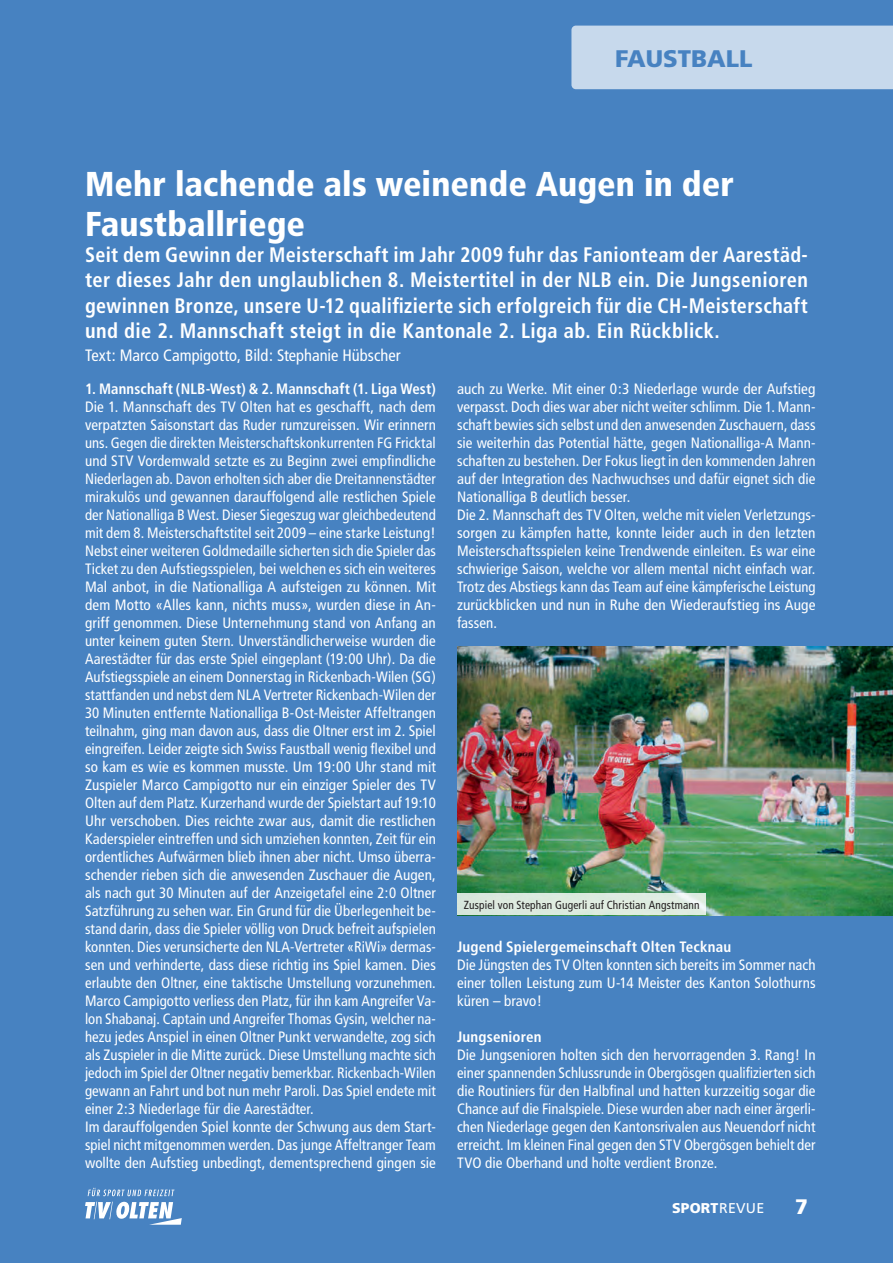
<style>
.page{position:relative;width:893px;height:1263px;background:#4782c1}
.page>*{position:absolute;margin:0;border:0;box-sizing:border-box;transform-origin:0 0}
.t1{font:900 condensed 34.5px/40.5px "Frutiger";letter-spacing:.005em;color:#fff}
.t2{font:900 24px "Frutiger";color:#4782c1}
.t3{font:700 condensed 21px/25.5px "Frutiger";letter-spacing:.02em;color:#fff;text-align:justify;scale:.95 1}
.t4{font:900 21px "Frutiger";color:#fff}
.t5{font:condensed 16.5px "Frutiger";color:#fff}
.t6{font:condensed 15px/18px "Frutiger";letter-spacing:.005em;color:#fff}
.t7{font:700 condensed 15px "Frutiger";letter-spacing:.01em;color:#fff}
.t8{font:900 14.1px "Frutiger";letter-spacing:.01em;color:#fff}
.t9{font:condensed 11.7px "Frutiger";letter-spacing:.01em;color:#231f20}
.s1{font-weight:400}
</style>
<div class="page">
<div style="left:571px;top:26px;width:322px;height:63px;background:#c7d9ec"></div>
<svg style="left:88px;top:1188px;width:86px;height:8px"></svg>
<svg style="left:85px;top:1202px;width:97px;height:23px"></svg>
<img style="left:457px;top:646px;width:436px;height:269px">
<div style="left:458px;top:894px;width:248px;height:21px;background:#ddecdf"></div>
<h2 class="t2" style="left:615px;top:44px;width:139px">FAUSTBALL</h2>
<h1 class="t1" style="left:85px;top:164px;width:650px">Mehr lachende als weinende Augen in der<br>Faustballriege</h1>
<p class="t3" style="left:85px;top:242px;width:762px">Seit dem Gewinn der Meisterschaft im Jahr 2009 fuhr das Fanionteam der Aarestäd&shy;ter dieses Jahr den unglaublichen 8. Meistertitel in der NLB ein. Die Jungsenioren gewinnen Bronze, unsere U-12 qualifizierte sich erfolgreich für die CH-Meisterschaft und die 2. Mannschaft steigt in die Kantonale 2. Liga ab. Ein Rückblick.</p>
<p class="t5" style="left:85px;top:346px;width:317px">Text: Marco Campigotto, Bild: Stephanie Hübscher</p>
<p class="t7" style="left:85px;top:380px;width:352px">1. Mannschaft (NLB-West) &amp; 2. Mannschaft (1. Liga West)</p>
<p class="t6" style="left:85px;top:398px;width:352px">Die 1. Mannschaft des TV Olten hat es geschafft, nach dem verpatzten Saisonstart das Ruder rumzureissen. Wir erinnern uns. Gegen die direkten Meisterschaftskonkurrenten FG Fricktal und STV Vordemwald setzte es zu Beginn zwei empfindliche Niederlagen ab. Davon erholten sich aber die Dreitannenstädter mirakulös und gewannen darauffolgend alle restlichen Spiele der Nationalliga B West. Dieser Siegeszug war gleichbedeutend mit dem 8. Meisterschaftstitel seit 2009 – eine starke Leistung!<br>Nebst einer weiteren Goldmedaille sicherten sich die Spieler das Ticket zu den Aufstiegsspielen, bei welchen es sich ein weiteres Mal anbot, in die Nationalliga A aufsteigen zu können. Mit dem Motto «Alles kann, nichts muss», wurden diese in An&shy;griff genommen. Diese Unternehmung stand von Anfang an unter keinem guten Stern. Unverständlicherweise wurden die Aarestädter für das erste Spiel eingeplant (19:00 Uhr). Da die Aufstiegsspiele an einem Donnerstag in Rickenbach-Wilen (SG) stattfanden und nebst dem NLA Vertreter Rickenbach-Wilen der 30 Minuten entfernte Nationalliga B-Ost-Meister Affeltrangen teilnahm, ging man davon aus, dass die Oltner erst im 2. Spiel eingreifen. Leider zeigte sich Swiss Faustball wenig flexibel und so kam es wie es kommen musste. Um 19:00 Uhr stand mit Zuspieler Marco Campigotto nur ein einziger Spieler des TV Olten auf dem Platz. Kurzerhand wurde der Spielstart auf 19:10<br>Uhr verschoben. Dies reichte zwar aus, damit die restlichen Kaderspieler eintreffen und sich umziehen konnten, Zeit für ein ordentliches Aufwärmen blieb ihnen aber nicht. Umso überra&shy;schender rieben sich die anwesenden Zuschauer die Augen, als nach gut 30 Minuten auf der Anzeigetafel eine 2:0 Oltner Satzführung zu sehen war. Ein Grund für die Überlegenheit be&shy;stand darin, dass die Spieler völlig von Druck befreit aufspielen konnten. Dies verunsicherte den NLA-Vertreter «RiWi» dermas&shy;sen und verhinderte, dass diese richtig ins Spiel kamen. Dies erlaubte den Oltner, eine taktische Umstellung vorzunehmen.<br>Marco Campigotto verliess den Platz, für ihn kam Angreifer Va&shy;lon Shabanaj. Captain und Angreifer Thomas Gysin, welcher na&shy;hezu jedes Anspiel in einen Oltner Punkt verwandelte, zog sich als Zuspieler in die Mitte zurück. Diese Umstellung machte sich jedoch im Spiel der Oltner negativ bemerkbar. Rickenbach-Wilen gewann an Fahrt und bot nun mehr Paroli. Das Spiel endete mit einer 2:3 Niederlage für die Aarestädter.<br>Im darauffolgenden Spiel konnte der Schwung aus dem Start&shy;spiel nicht mitgenommen werden. Das junge Affeltranger Team wollte den Aufstieg unbedingt, dementsprechend gingen sie</p>
<p class="t6" style="left:457px;top:380px;width:360px">auch zu Werke. Mit einer 0:3 Niederlage wurde der Aufstieg verpasst. Doch dies war aber nicht weiter schlimm. Die 1. Mann&shy;schaft bewies sich selbst und den anwesenden Zuschauern, dass sie weiterhin das Potential hätte, gegen Nationalliga-A Mann&shy;schaften zu bestehen. Der Fokus liegt in den kommenden Jahren auf der Integration des Nachwuchses und dafür eignet sich die Nationalliga B deutlich besser.<br>Die 2. Mannschaft des TV Olten, welche mit vielen Verletzungs&shy;sorgen zu kämpfen hatte, konnte leider auch in den letzten Meisterschaftsspielen keine Trendwende einleiten. Es war eine schwierige Saison, welche vor allem mental nicht einfach war.<br>Trotz des Abstiegs kann das Team auf eine kämpferische Leistung zurückblicken und nun in Ruhe den Wiederaufstieg ins Auge fassen.</p>
<p class="t9" style="left:464px;top:898px;width:237px">Zuspiel von Stephan Gugerli auf Christian Angstmann</p>
<p class="t7" style="left:457px;top:938px;width:276px">Jugend Spielergemeinschaft Olten Tecknau</p>
<p class="t6" style="left:457px;top:956px;width:360px;text-align:justify">Die Jüngsten des TV Olten konnten sich bereits im Sommer nach einer tollen Leistung zum U-14 Meister des Kanton Solothurns küren – bravo!</p>
<p class="t7" style="left:457px;top:1028px;width:86px">Jungsenioren</p>
<p class="t6" style="left:457px;top:1046px;width:360px;text-align:justify">Die Jungsenioren holten sich den hervorragenden 3. Rang! In einer spannenden Schlussrunde in Obergösgen qualifizierten sich die Routiniers für den Halbfinal und hatten kurzzeitig sogar die Chance auf die Finalspiele. Diese wurden aber nach einer ärgerli&shy;chen Niederlage gegen den Kantonsrivalen aus Neuendorf nicht erreicht. Im kleinen Final gegen den STV Obergösgen behielt der TVO die Oberhand und holte verdient Bronze.</p>
<p class="t8" style="left:672px;top:1200px;width:94px">SPORT<span class="s1">REVUE</span></p>
<h3 class="t4" style="left:795px;top:1193px;width:14px">7</h3>
</div>
